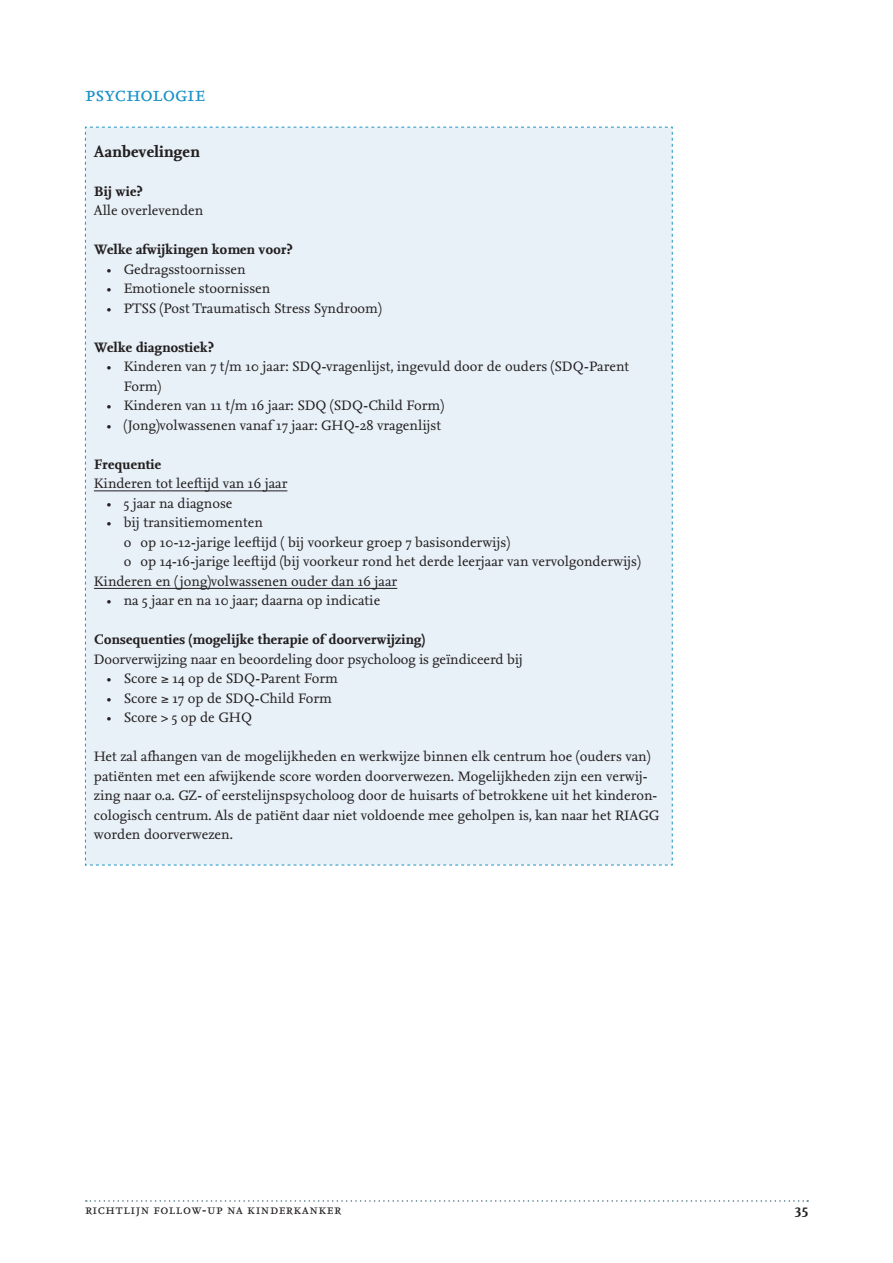
<style>
.page{position:relative;width:893px;height:1263px;background:#fff}
.page>*{position:absolute;margin:0;border:0;box-sizing:border-box;transform-origin:0 0}
.t1{font:21px "Nexus Serif Regular SC";letter-spacing:-.01em;color:#1b91c7}
.t2{font:700 16.5px "Nexus Serif";color:#231f20}
.t3{font:14.25px/19.5px "Nexus Serif";color:#231f20}
.t4{font:700 14.25px "Nexus Serif";color:#231f20}
.t5{font:13.5px "Nexus Serif Regular SC";letter-spacing:.03em;color:#231f20}
</style>
<div class="page">
<svg style="left:86px;top:1200px;width:722px;height:2px"></svg>
<div style="left:85px;top:127px;width:588px;height:739px;background:#e8f1f8"></div>
<hr style="left:94px;top:491px;width:193px;height:1px;background:#231f20">
<hr style="left:94px;top:588px;width:303px;height:1px;background:#231f20">
<h1 class="t1" style="left:85px;top:81px;width:122px">psychologie</h1>
<p class="t2" style="left:94px;top:141px;width:107px">Aanbevelingen</p>
<p class="t4" style="left:94px;top:182px;width:50px">Bij wie?</p>
<p class="t3" style="left:94px;top:201px;width:111px">Alle overlevenden</p>
<p class="t4" style="left:94px;top:241px;width:200px">Welke afwijkingen komen voor?</p>
<p class="t3" style="left:107px;top:259px;width:141px">• Gedragsstoornissen</p>
<p class="t3" style="left:107px;top:279px;width:165px">• Emotionele stoornissen</p>
<p class="t3" style="left:107px;top:298px;width:276px">• PTSS (Post Traumatisch Stress Syndroom)</p>
<p class="t4" style="left:94px;top:338px;width:121px">Welke diagnostiek?</p>
<p class="t3" style="left:124px;top:357px;width:507px;text-indent:-17px">• Kinderen van 7 t/m 10 jaar: SDQ-vragenlijst, ingevuld door de ouders (SDQ-Parent<br>Form)</p>
<p class="t3" style="left:107px;top:396px;width:339px">• Kinderen van 11 t/m 16 jaar: SDQ (SDQ-Child Form)</p>
<p class="t3" style="left:107px;top:415px;width:336px">• (Jong)volwassenen vanaf 17 jaar: GHQ-28 vragenlijst</p>
<p class="t4" style="left:94px;top:455px;width:69px">Frequentie</p>
<p class="t3" style="left:94px;top:474px;width:195px">Kinderen tot leeftijd van 16 jaar</p>
<p class="t3" style="left:107px;top:493px;width:127px">• 5 jaar na diagnose</p>
<p class="t3" style="left:107px;top:513px;width:158px">• bij transitiemomenten</p>
<p class="t3" style="left:124px;top:532px;width:388px">o op 10-12-jarige leeftijd ( bij voorkeur groep 7 basisonderwijs)</p>
<p class="t3" style="left:124px;top:552px;width:519px">o op 14-16-jarige leeftijd (bij voorkeur rond het derde leerjaar van vervolgonderwijs)</p>
<p class="t3" style="left:94px;top:571px;width:305px">Kinderen en ( jong)volwassenen ouder dan 16 jaar</p>
<p class="t3" style="left:107px;top:591px;width:275px">• na 5 jaar en na 10 jaar; daarna op indicatie</p>
<p class="t4" style="left:94px;top:631px;width:332px">Consequenties (mogelijke therapie of doorverwijzing)</p>
<p class="t3" style="left:94px;top:649px;width:430px">Doorverwijzing naar en beoordeling door psycholoog is geïndiceerd bij</p>
<p class="t3" style="left:107px;top:669px;width:233px">• Score ≥ 14 op de SDQ-Parent Form</p>
<p class="t3" style="left:107px;top:688px;width:227px">• Score ≥ 17 op de SDQ-Child Form</p>
<p class="t3" style="left:107px;top:708px;width:147px">• Score &gt; 5 op de GHQ</p>
<p class="t3" style="left:94px;top:747px;width:567px">Het zal afhangen van de mogelijkheden en werkwijze binnen elk centrum hoe (ouders van) patiënten met een afwijkende score worden doorverwezen. Mogelijkheden zijn een verwij&shy;zing naar o.a. GZ- of eerstelijnspsycholoog door de huisarts of betrokkene uit het kinderon&shy;cologisch centrum. Als de patiënt daar niet voldoende mee geholpen is, kan naar het RIAGG worden doorverwezen.</p>
<p class="t5" style="left:85px;top:1201px;width:258px">richtlijn follow-up na kinderkanker</p>
<p class="t4" style="left:795px;top:1201px;width:15px">35</p>
</div>
